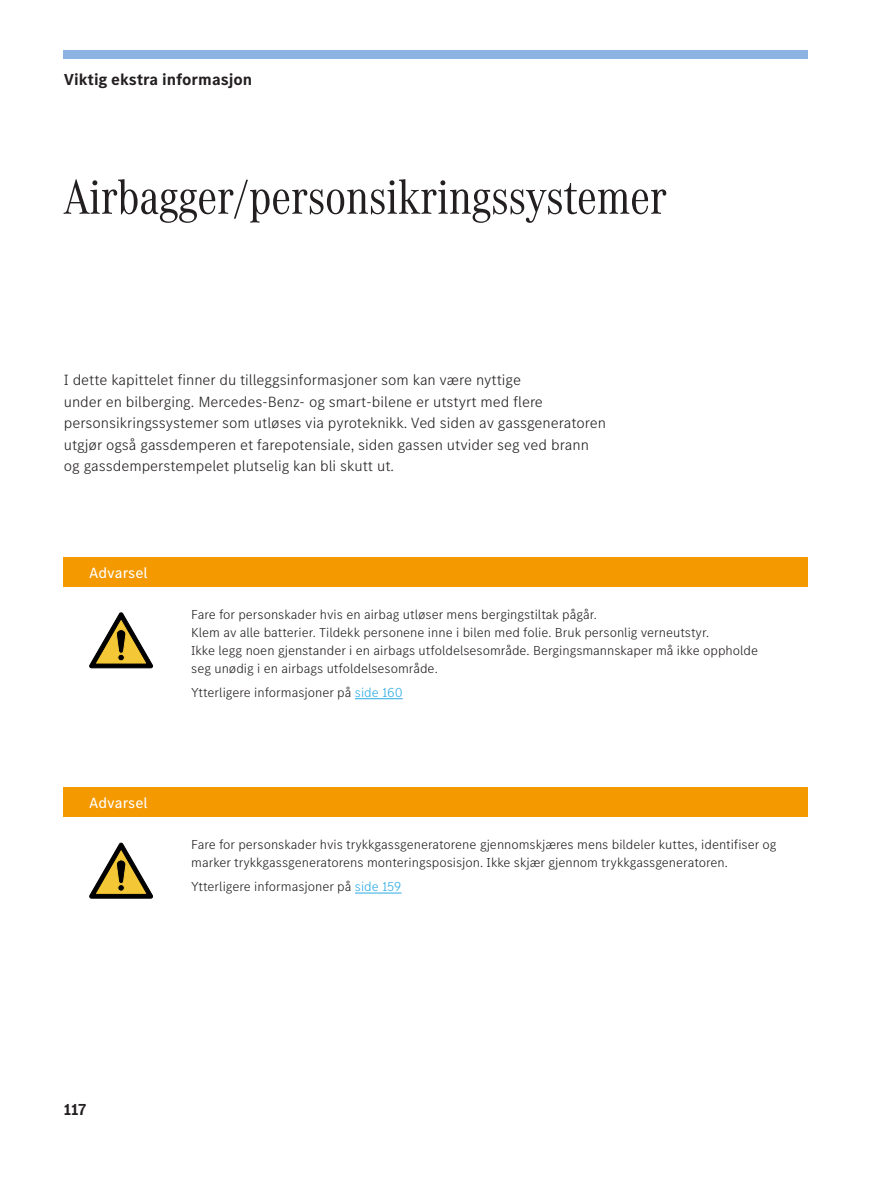
<style>
.page{position:relative;width:893px;height:1191px;background:#fff}
.page>*{position:absolute;margin:0;border:0;box-sizing:border-box;transform-origin:0 0}
.h1_34_34{font:51px "MB Corpo A Title Cond";color:#231f20}
.t1{font:700 16.5px "MB Corpo S Text";color:#231f20}
.t2{font:300 15.3px/21.5px "MB Corpo S Text";color:#231f20}
.warn_h_white_10_25_14{font:15.3px "MB Corpo S Text";color:#fff}
.warn_body_9_12{font:300 13.5px/18px "MB Corpo S Text";color:#231f20}
.warn_more-info_9_16{font:300 13.5px "MB Corpo S Text";color:#231f20}
.s1{color:#2babe3}
</style>
<div class="page">
<div style="left:64px;top:50px;width:744px;height:8px;background:#8db3e2"></div>
<div style="left:64px;top:557px;width:744px;height:30px;background:#f49900"></div>
<svg style="left:90px;top:613px;width:63px;height:55px"></svg>
<hr style="left:355px;top:698px;width:48px;height:1px;background:#2babe3">
<div style="left:64px;top:787px;width:744px;height:30px;background:#f49900"></div>
<svg style="left:90px;top:843px;width:63px;height:55px"></svg>
<hr style="left:355px;top:892px;width:46px;height:1px;background:#2babe3">
<p class="t1" style="left:64px;top:69px;width:190px">Viktig ekstra informasjon</p>
<p class="h1_34_34" style="left:64px;top:163px;width:605px">Airbagger/personsikringssystemer</p>
<p class="t2" style="left:64px;top:369px;width:544px">I dette kapittelet finner du tilleggsinformasjoner som kan være nyttige<br>under en bilberging. Mercedes-Benz- og smart-bilene er utstyrt med flere personsikringssystemer som utløses via pyroteknikk. Ved siden av gassgeneratoren utgjør også gassdemperen et farepotensiale, siden gassen utvider seg ved brann og gassdemperstempelet plutselig kan bli skutt ut.</p>
<p class="warn_h_white_10_25_14" style="left:89px;top:563px;width:60px">Advarsel</p>
<p class="warn_h_white_10_25_14" style="left:89px;top:793px;width:60px">Advarsel</p>
<p class="warn_body_9_12" style="left:191px;top:605px;width:568px">Fare for personskader hvis en airbag utløser mens bergingstiltak pågår.<br>Klem av alle batterier. Tildekk personene inne i bilen med folie. Bruk personlig verneutstyr.<br>Ikke legg noen gjenstander i en airbags utfoldelsesområde. Bergingsmannskaper må ikke oppholde seg unødig i en airbags utfoldelsesområde.</p>
<p class="warn_more-info_9_16" style="left:191px;top:683px;width:213px">Ytterligere informasjoner på <span class="s1">side 160</span></p>
<p class="warn_body_9_12" style="left:191px;top:835px;width:587px">Fare for personskader hvis trykkgassgeneratorene gjennomskjæres mens bildeler kuttes, identifiser og marker trykkgassgeneratorens monteringsposisjon. Ikke skjær gjennom trykkgassgeneratoren.</p>
<p class="warn_more-info_9_16" style="left:191px;top:878px;width:212px">Ytterligere informasjoner på <span class="s1">side 159</span></p>
<p class="t1" style="left:64px;top:1098px;width:24px">117</p>
</div>
